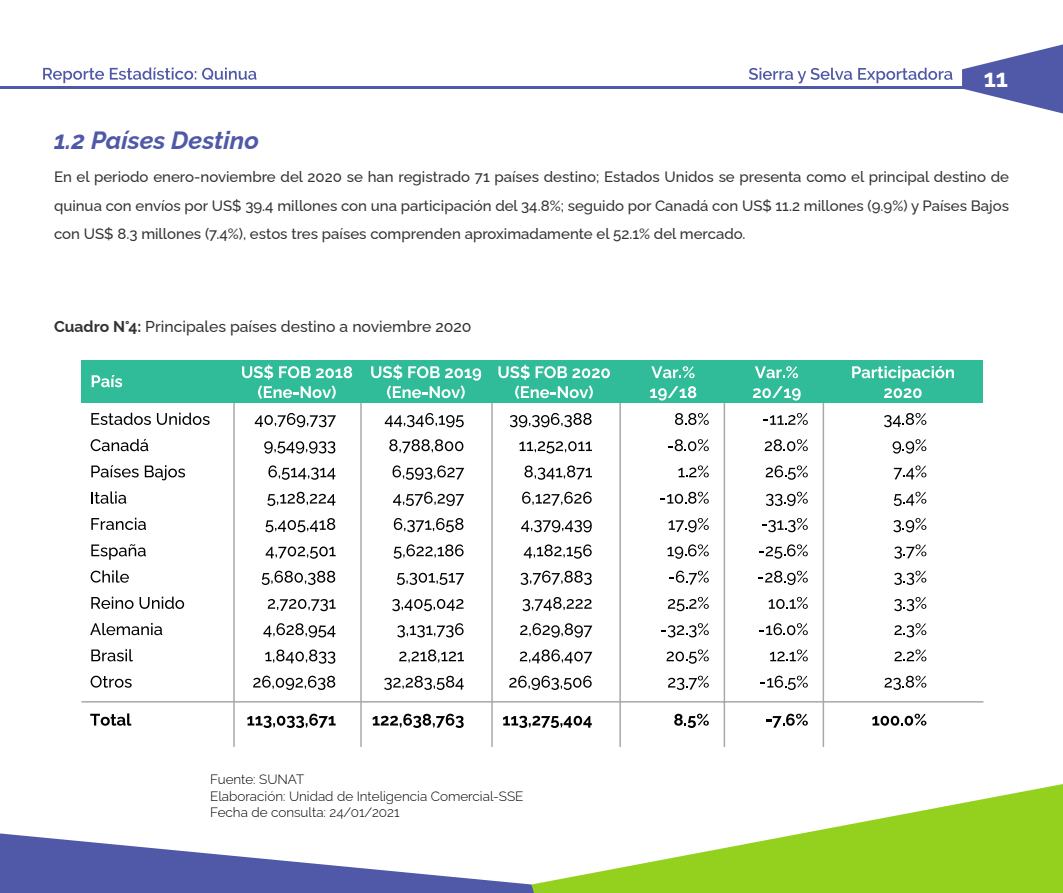
<style>
.page{position:relative;width:1063px;height:893px;background:#fff}
.page>*{position:absolute;margin:0;border:0;box-sizing:border-box;transform-origin:0 0}
.t1{font:italic 700 24.9px "Raleway";color:#4f59a8}
.t2{font:700 24.6px "Raleway";color:#fff}
.t3{font:500 15.75px "Raleway";color:#333}
.t4{font:500 15px/28.5px "Raleway";color:#333;text-align:justify}
.t5{font:300 13.5px/16.2px "Raleway";color:#000}
.s1{font-weight:700}
</style>
<div class="page">
<hr style="left:0;top:87px;width:1012px;height:2px;background:#4f59a8">
<svg style="left:962px;top:44px;width:101px;height:69px"></svg>
<svg style="left:749px;top:68px;width:103px;height:15px"></svg>
<svg style="left:858px;top:68px;width:94px;height:15px"></svg>
<svg style="left:43px;top:68px;width:61px;height:15px"></svg>
<svg style="left:110px;top:68px;width:86px;height:12px"></svg>
<svg style="left:202px;top:68px;width:54px;height:12px"></svg>
<svg style="left:534px;top:784px;width:529px;height:109px;fill:#94d11f"></svg>
<svg style="left:0;top:833px;width:534px;height:60px"></svg>
<hr style="left:233px;top:398px;width:2px;height:348px;background:#a6a9aa">
<hr style="left:360px;top:398px;width:2px;height:348px;background:#a6a9aa">
<hr style="left:491px;top:398px;width:2px;height:348px;background:#a6a9aa">
<hr style="left:823px;top:398px;width:1px;height:348px;background:#a6a9aa">
<svg style="left:91px;top:413px;width:60px;height:12px"></svg>
<svg style="left:157px;top:413px;width:53px;height:12px"></svg>
<svg style="left:255px;top:413px;width:81px;height:14px"></svg>
<svg style="left:91px;top:439px;width:57px;height:12px"></svg>
<svg style="left:264px;top:441px;width:71px;height:13px"></svg>
<svg style="left:91px;top:465px;width:48px;height:12px"></svg>
<svg style="left:145px;top:465px;width:40px;height:15px"></svg>
<svg style="left:268px;top:465px;width:67px;height:15px"></svg>
<svg style="left:91px;top:491px;width:35px;height:13px"></svg>
<svg style="left:267px;top:492px;width:68px;height:14px"></svg>
<svg style="left:91px;top:518px;width:55px;height:12px"></svg>
<svg style="left:265px;top:518px;width:70px;height:14px"></svg>
<svg style="left:91px;top:544px;width:55px;height:16px"></svg>
<svg style="left:266px;top:546px;width:70px;height:13px"></svg>
<svg style="left:91px;top:570px;width:38px;height:13px"></svg>
<svg style="left:262px;top:571px;width:73px;height:14px"></svg>
<svg style="left:91px;top:597px;width:43px;height:12px"></svg>
<svg style="left:140px;top:597px;width:44px;height:12px"></svg>
<svg style="left:268px;top:599px;width:68px;height:12px"></svg>
<svg style="left:90px;top:623px;width:72px;height:12px"></svg>
<svg style="left:263px;top:623px;width:72px;height:15px"></svg>
<svg style="left:91px;top:649px;width:42px;height:12px"></svg>
<svg style="left:265px;top:649px;width:70px;height:15px"></svg>
<svg style="left:91px;top:676px;width:41px;height:12px"></svg>
<svg style="left:90px;top:713px;width:41px;height:13px"></svg>
<svg style="left:253px;top:676px;width:82px;height:14px"></svg>
<svg style="left:247px;top:714px;width:89px;height:14px"></svg>
<svg style="left:385px;top:413px;width:79px;height:14px"></svg>
<svg style="left:389px;top:439px;width:74px;height:14px"></svg>
<svg style="left:393px;top:465px;width:71px;height:15px"></svg>
<svg style="left:393px;top:492px;width:71px;height:14px"></svg>
<svg style="left:394px;top:518px;width:69px;height:14px"></svg>
<svg style="left:394px;top:544px;width:70px;height:15px"></svg>
<svg style="left:397px;top:573px;width:67px;height:12px"></svg>
<svg style="left:392px;top:599px;width:72px;height:12px"></svg>
<svg style="left:397px;top:623px;width:67px;height:14px"></svg>
<svg style="left:399px;top:649px;width:65px;height:14px"></svg>
<svg style="left:384px;top:676px;width:80px;height:14px"></svg>
<svg style="left:373px;top:714px;width:91px;height:14px"></svg>
<svg style="left:503px;top:716px;width:89px;height:12px"></svg>
<svg style="left:674px;top:714px;width:35px;height:14px"></svg>
<svg style="left:766px;top:714px;width:42px;height:14px"></svg>
<svg style="left:872px;top:714px;width:54px;height:12px"></svg>
<svg style="left:763px;top:413px;width:45px;height:12px"></svg>
<svg style="left:765px;top:439px;width:43px;height:12px"></svg>
<svg style="left:766px;top:465px;width:42px;height:15px"></svg>
<svg style="left:766px;top:492px;width:42px;height:14px"></svg>
<svg style="left:762px;top:518px;width:46px;height:14px"></svg>
<svg style="left:759px;top:544px;width:49px;height:15px"></svg>
<svg style="left:758px;top:571px;width:50px;height:14px"></svg>
<svg style="left:769px;top:597px;width:39px;height:12px"></svg>
<svg style="left:759px;top:623px;width:49px;height:12px"></svg>
<svg style="left:770px;top:649px;width:38px;height:12px"></svg>
<svg style="left:760px;top:676px;width:48px;height:14px"></svg>
<svg style="left:884px;top:413px;width:42px;height:14px"></svg>
<svg style="left:893px;top:439px;width:33px;height:15px"></svg>
<svg style="left:894px;top:465px;width:32px;height:14px"></svg>
<svg style="left:894px;top:492px;width:32px;height:14px"></svg>
<svg style="left:893px;top:518px;width:33px;height:14px"></svg>
<svg style="left:894px;top:544px;width:32px;height:15px"></svg>
<svg style="left:894px;top:571px;width:32px;height:14px"></svg>
<svg style="left:894px;top:597px;width:32px;height:14px"></svg>
<svg style="left:894px;top:623px;width:32px;height:14px"></svg>
<svg style="left:895px;top:649px;width:31px;height:12px"></svg>
<svg style="left:885px;top:676px;width:41px;height:14px"></svg>
<hr style="left:82px;top:701px;width:901px;height:2px;background:#a6a9aa">
<hr style="left:724px;top:398px;width:1px;height:348px;background:#a6a9aa">
<svg style="left:675px;top:413px;width:34px;height:12px"></svg>
<svg style="left:668px;top:439px;width:41px;height:12px"></svg>
<svg style="left:678px;top:465px;width:31px;height:12px"></svg>
<svg style="left:660px;top:492px;width:49px;height:12px"></svg>
<svg style="left:669px;top:518px;width:40px;height:14px"></svg>
<svg style="left:667px;top:544px;width:42px;height:15px"></svg>
<svg style="left:669px;top:571px;width:40px;height:14px"></svg>
<svg style="left:668px;top:597px;width:41px;height:14px"></svg>
<svg style="left:661px;top:623px;width:48px;height:14px"></svg>
<svg style="left:667px;top:649px;width:42px;height:15px"></svg>
<svg style="left:668px;top:676px;width:41px;height:14px"></svg>
<hr style="left:619px;top:398px;width:2px;height:348px;background:#a6a9aa">
<svg style="left:510px;top:413px;width:82px;height:14px"></svg>
<svg style="left:519px;top:441px;width:73px;height:12px"></svg>
<svg style="left:524px;top:465px;width:68px;height:15px"></svg>
<svg style="left:522px;top:492px;width:70px;height:14px"></svg>
<svg style="left:521px;top:520px;width:71px;height:12px"></svg>
<svg style="left:524px;top:544px;width:68px;height:15px"></svg>
<svg style="left:521px;top:571px;width:71px;height:14px"></svg>
<svg style="left:522px;top:597px;width:70px;height:14px"></svg>
<svg style="left:520px;top:623px;width:72px;height:15px"></svg>
<svg style="left:520px;top:649px;width:72px;height:14px"></svg>
<svg style="left:509px;top:676px;width:83px;height:14px"></svg>
<div style="left:82px;top:360px;width:901px;height:43px;background:#30bc98"></div>
<svg style="left:242px;top:365px;width:110px;height:34px"></svg>
<svg style="left:371px;top:365px;width:110px;height:34px"></svg>
<svg style="left:498px;top:365px;width:112px;height:34px"></svg>
<svg style="left:755px;top:366px;width:43px;height:12px"></svg>
<svg style="left:753px;top:386px;width:48px;height:15px"></svg>
<svg style="left:651px;top:366px;width:44px;height:12px"></svg>
<svg style="left:650px;top:386px;width:46px;height:15px"></svg>
<svg style="left:852px;top:366px;width:102px;height:16px"></svg>
<svg style="left:884px;top:388px;width:38px;height:10px"></svg>
<svg style="left:92px;top:375px;width:30px;height:12px"></svg>
<h1 class="t1" style="left:54px;top:121px;width:206px">1.2 Países Destino</h1>
<h2 class="t2" style="left:984px;top:59px;width:26px">11</h2>
<p class="t4" style="left:54px;top:161px;width:957px">En el periodo enero-noviembre del 2020 se han registrado 71 países destino; Estados Unidos se presenta como el principal destino de quinua con envíos por US$ 39.4 millones con una participación del 34.8%; seguido por Canadá con US$ 11.2 millones (9.9%) y Países Bajos con US$ 8.3 millones (7.4%), estos tres países comprenden aproximadamente el 52.1% del mercado.</p>
<p class="t3" style="left:54px;top:314px;width:419px"><span class="s1">Cuadro N°4:</span> Principales países destino a noviembre 2020</p>
<p class="t5" style="left:210px;top:770px;width:315px">Fuente: SUNAT<br>Elaboración: Unidad de Inteligencia Comercial-SSE<br>Fecha de consulta: 24/01/2021</p>
</div>
